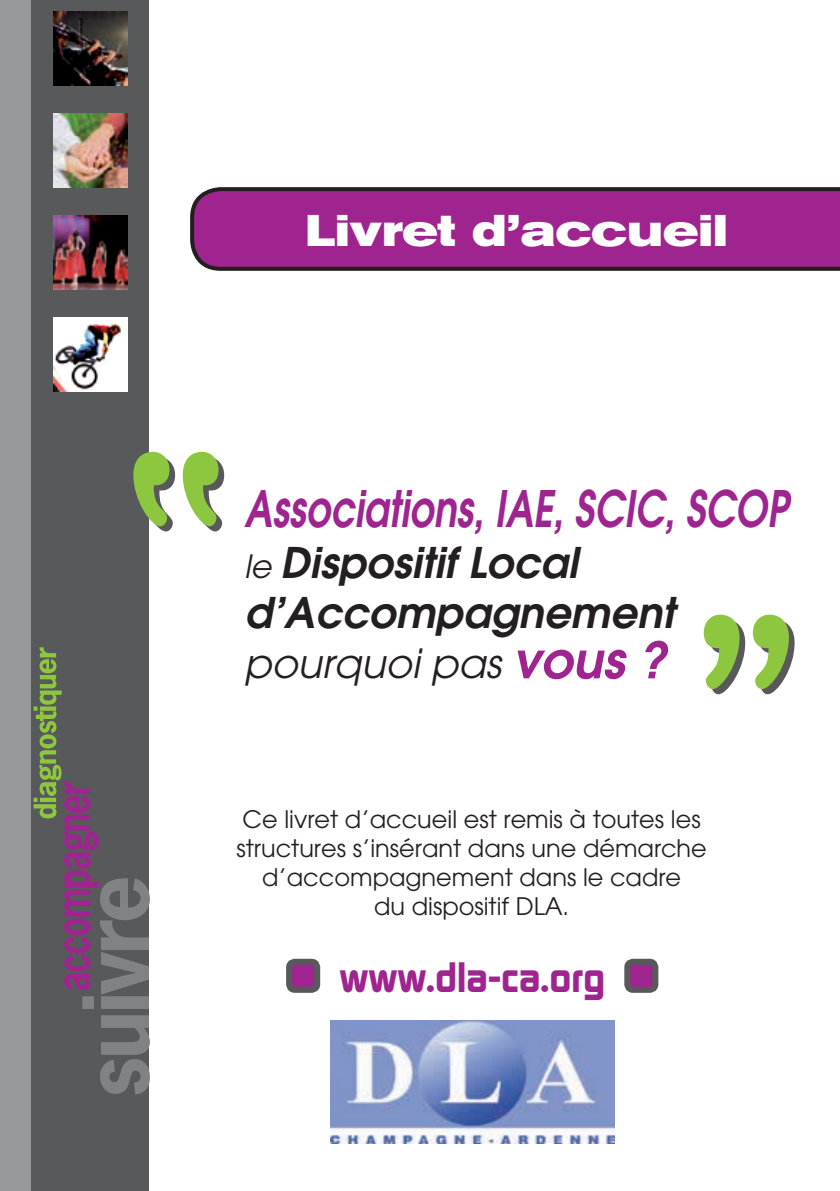
<style>
.page{position:relative;width:840px;height:1191px;background:#fff}
.page>*{position:absolute;margin:0;border:0;box-sizing:border-box;transform-origin:0 0}
.t1{font:italic 600 50px "Avant Garde";color:#9f248f;scale:.76 1}
.t2{font:700 expanded 44px "Akzidenz Grotesk BE";color:#fff}
.t3{font:italic 600 42px/50.4px "Avant Garde";color:#231f20}
.t4{font:italic 40px "Avant Garde";color:#231f20}
.t5{font:700 40px "Digital";color:#9f248f}
.t6{font:24px/28.8px "Avant Garde";color:#231f20;text-align:center}
.s1{font-weight:400;font-size:32px}
.s2{font-weight:600;font-size:50px;color:#9f248f}
</style>
<div class="page">
<div style="left:0;top:0;width:45px;height:1191px;background:#97999c"></div>
<div style="left:31px;top:0;width:118px;height:1191px;background:#58595b"></div>
<svg style="left:100px;top:1015px;width:50px;height:79px"></svg>
<svg style="left:34px;top:647px;width:116px;height:362px"></svg>
<img style="left:53px;top:11px;width:74px;height:74px">
<img style="left:53px;top:113px;width:74px;height:74px">
<img style="left:53px;top:215px;width:74px;height:74px">
<img style="left:53px;top:317px;width:74px;height:74px">
<svg style="left:190px;top:187px;width:649px;height:84px;background:#932585"></svg>
<svg style="left:133px;top:452px;width:91px;height:79px"></svg>
<svg style="left:703px;top:614px;width:91px;height:80px"></svg>
<img style="left:330px;top:1020px;width:283px;height:123px">
<div style="left:289px;top:961px;width:28px;height:28px;background:#9f248f;border-radius:6px"></div>
<div style="left:286px;top:958px;width:34px;height:34px;border:6px solid #58595b;border-radius:6px"></div>
<div style="left:627px;top:961px;width:28px;height:28px;background:#9f248f;border-radius:6px"></div>
<div style="left:624px;top:958px;width:34px;height:34px;border:6px solid #58595b;border-radius:6px"></div>
<h2 class="t2" style="left:305px;top:205px;width:424px">Livret d’accueil</h2>
<h1 class="t1" style="left:244px;top:476px;width:716px">Associations, IAE, SCIC, SCOP</h1>
<h3 class="t3" style="left:244px;top:536px;width:436px"><span class="s1">le</span> Dispositif Local d’Accompagnement</h3>
<h3 class="t4" style="left:244px;top:640px;width:423px">pourquoi pas <span class="s2">vous ?</span></h3>
<p class="t6" style="left:236px;top:805px;width:472px">Ce livret d’accueil est remis à toutes les structures s’insérant dans une démarche d’accompagnement dans le cadre<br>du dispositif DLA.</p>
<h3 class="t5" style="left:339px;top:953px;width:267px">www.dla-ca.org</h3>
</div>
